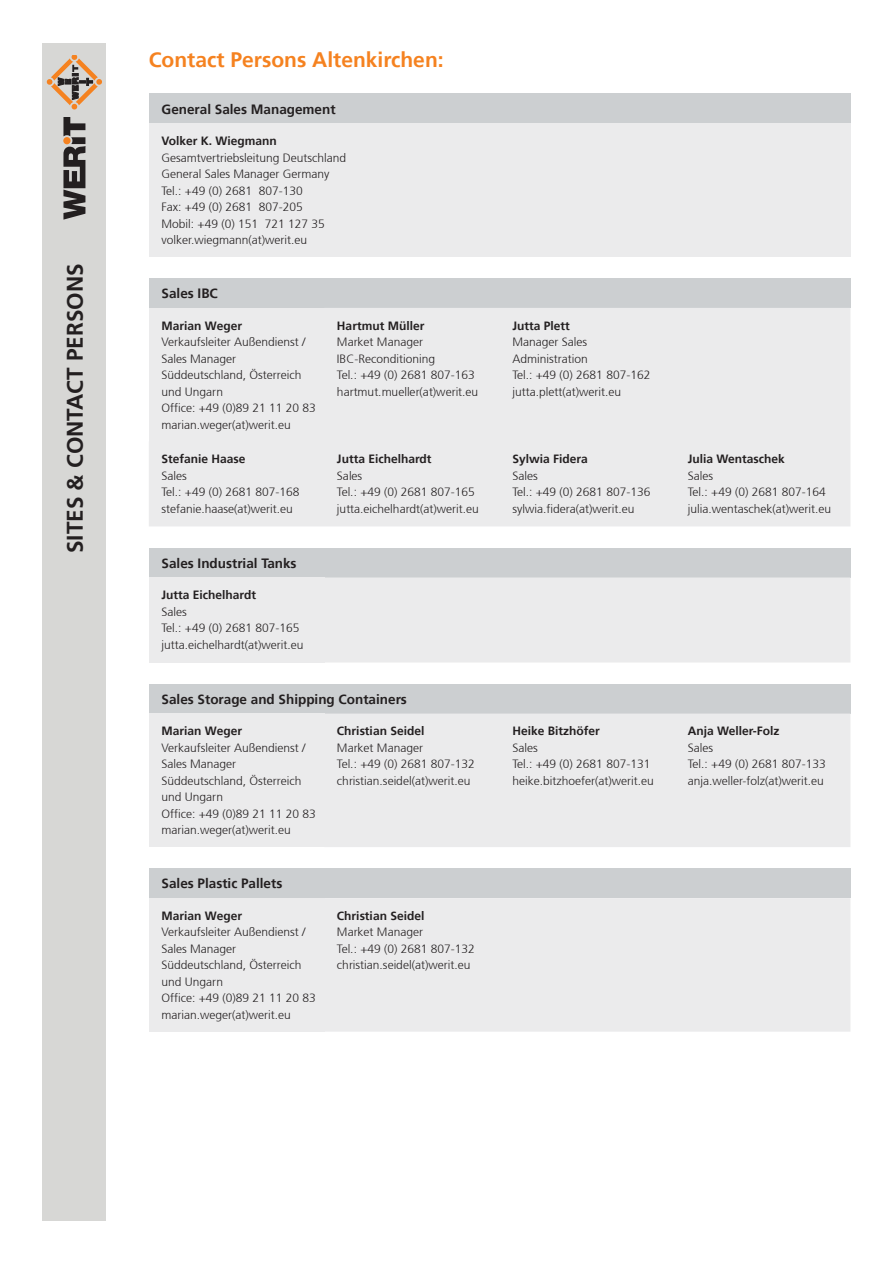
<style>
.page{position:relative;width:893px;height:1263px;background:#fff}
.page>*{position:absolute;margin:0;border:0;box-sizing:border-box;transform-origin:0 0}
.t1{font:700 22.5px "Frutiger 65";color:#231f20}
.t2{font:700 21px "Frutiger 65";color:#f58220}
.t3{font:700 13.5px "Frutiger 65";color:#231f20}
.t4{font:300 12px/16.5px "Frutiger 45";color:#231f20}
.t5{font:700 12px "Frutiger 65";color:#231f20}
</style>
<div class="page">
<div style="left:43px;top:43px;width:63px;height:1177px;background:#d7d7d5"></div>
<svg style="left:63px;top:117px;width:22px;height:103px"></svg>
<div style="left:63px;top:137px;width:8px;height:7px;background:#f58220;border-radius:50%"></div>
<svg style="left:47px;top:56px;width:55px;height:54px"></svg>
<div style="left:149px;top:278px;width:701px;height:30px;background:#cccfd1"></div>
<div style="left:149px;top:308px;width:701px;height:218px;background:#ebebec"></div>
<div style="left:149px;top:684px;width:701px;height:29px;background:#cccfd1"></div>
<div style="left:149px;top:713px;width:175px;height:134px;background:#ebebec"></div>
<div style="left:324px;top:713px;width:526px;height:134px;background:#ebebec"></div>
<div style="left:149px;top:548px;width:701px;height:29px;background:#cccfd1"></div>
<div style="left:149px;top:577px;width:175px;height:85px;background:#ebebec"></div>
<div style="left:324px;top:577px;width:526px;height:85px;background:#ebebec"></div>
<div style="left:149px;top:94px;width:701px;height:29px;background:#cccfd1"></div>
<div style="left:149px;top:123px;width:701px;height:134px;background:#ebebec"></div>
<div style="left:149px;top:868px;width:701px;height:30px;background:#cccfd1"></div>
<div style="left:149px;top:898px;width:175px;height:134px;background:#ebebec"></div>
<div style="left:324px;top:898px;width:526px;height:134px;background:#ebebec"></div>
<h1 class="t1" style="left:62px;top:553px;width:291px;rotate:-90deg">SITES &amp; CONTACT PERSONS</h1>
<h2 class="t2" style="left:149px;top:47px;width:296px">Contact Persons Altenkirchen:</h2>
<p class="t3" style="left:162px;top:101px;width:176px">General Sales Management</p>
<p class="t5" style="left:162px;top:134px;width:117px">Volker K. Wiegmann</p>
<p class="t4" style="left:162px;top:149px;width:186px">Gesamtvertriebsleitung Deutschland<br>General Sales Manager Germany<br>Tel.: +49 (0) 2681 807-130<br>Fax: +49 (0) 2681 807-205<br>Mobil: +49 (0) 151 721 127 35 volker.wiegmann(at)werit.eu</p>
<p class="t3" style="left:162px;top:285px;width:58px">Sales IBC</p>
<p class="t5" style="left:162px;top:318px;width:82px">Marian Weger</p>
<p class="t4" style="left:162px;top:334px;width:156px">Verkaufsleiter Außendienst /<br>Sales Manager<br>Süddeutschland, Österreich und Ungarn<br>Office: +49 (0)89 21 11 20 83 marian.weger(at)werit.eu</p>
<p class="t5" style="left:162px;top:452px;width:86px">Stefanie Haase</p>
<p class="t4" style="left:162px;top:467px;width:139px">Sales<br>Tel.: +49 (0) 2681 807-168 stefanie.haase(at)werit.eu</p>
<p class="t3" style="left:162px;top:555px;width:137px">Sales Industrial Tanks</p>
<p class="t5" style="left:162px;top:588px;width:96px">Jutta Eichelhardt</p>
<p class="t4" style="left:162px;top:603px;width:143px">Sales<br>Tel.: +49 (0) 2681 807-165 jutta.eichelhardt(at)werit.eu</p>
<p class="t5" style="left:337px;top:318px;width:89px">Hartmut Müller</p>
<p class="t4" style="left:337px;top:334px;width:143px">Market Manager<br>IBC-Reconditioning<br>Tel.: +49 (0) 2681 807-163 hartmut.mueller(at)werit.eu</p>
<p class="t5" style="left:337px;top:452px;width:96px">Jutta Eichelhardt</p>
<p class="t4" style="left:337px;top:467px;width:143px">Sales<br>Tel.: +49 (0) 2681 807-165 jutta.eichelhardt(at)werit.eu</p>
<p class="t3" style="left:162px;top:691px;width:247px">Sales Storage and Shipping Containers</p>
<p class="t5" style="left:162px;top:724px;width:82px">Marian Weger</p>
<p class="t4" style="left:162px;top:740px;width:156px">Verkaufsleiter Außendienst /<br>Sales Manager<br>Süddeutschland, Österreich und Ungarn<br>Office: +49 (0)89 21 11 20 83 marian.weger(at)werit.eu</p>
<p class="t5" style="left:337px;top:724px;width:89px">Christian Seidel</p>
<p class="t4" style="left:337px;top:740px;width:139px">Market Manager<br>Tel.: +49 (0) 2681 807-132 christian.seidel(at)werit.eu</p>
<p class="t3" style="left:162px;top:876px;width:122px">Sales Plastic Pallets</p>
<p class="t5" style="left:162px;top:909px;width:82px">Marian Weger</p>
<p class="t4" style="left:162px;top:924px;width:156px">Verkaufsleiter Außendienst /<br>Sales Manager<br>Süddeutschland, Österreich und Ungarn<br>Office: +49 (0)89 21 11 20 83 marian.weger(at)werit.eu</p>
<p class="t5" style="left:337px;top:909px;width:89px">Christian Seidel</p>
<p class="t4" style="left:337px;top:924px;width:139px">Market Manager<br>Tel.: +49 (0) 2681 807-132 christian.seidel(at)werit.eu</p>
<p class="t5" style="left:512px;top:318px;width:59px">Jutta Plett</p>
<p class="t4" style="left:512px;top:334px;width:139px">Manager Sales<br>Administration<br>Tel.: +49 (0) 2681 807-162 jutta.plett(at)werit.eu</p>
<p class="t5" style="left:512px;top:452px;width:77px">Sylwia Fidera</p>
<p class="t4" style="left:512px;top:467px;width:139px">Sales<br>Tel.: +49 (0) 2681 807-136 sylwia.fidera(at)werit.eu</p>
<p class="t5" style="left:512px;top:724px;width:89px">Heike Bitzhöfer</p>
<p class="t4" style="left:512px;top:740px;width:143px">Sales<br>Tel.: +49 (0) 2681 807-131 heike.bitzhoefer(at)werit.eu</p>
<p class="t5" style="left:688px;top:452px;width:99px">Julia Wentaschek</p>
<p class="t4" style="left:688px;top:467px;width:145px">Sales<br>Tel.: +49 (0) 2681 807-164 julia.wentaschek(at)werit.eu</p>
<p class="t5" style="left:688px;top:724px;width:93px">Anja Weller-Folz</p>
<p class="t4" style="left:688px;top:740px;width:139px">Sales<br>Tel.: +49 (0) 2681 807-133 anja.weller-folz(at)werit.eu</p>
</div>
